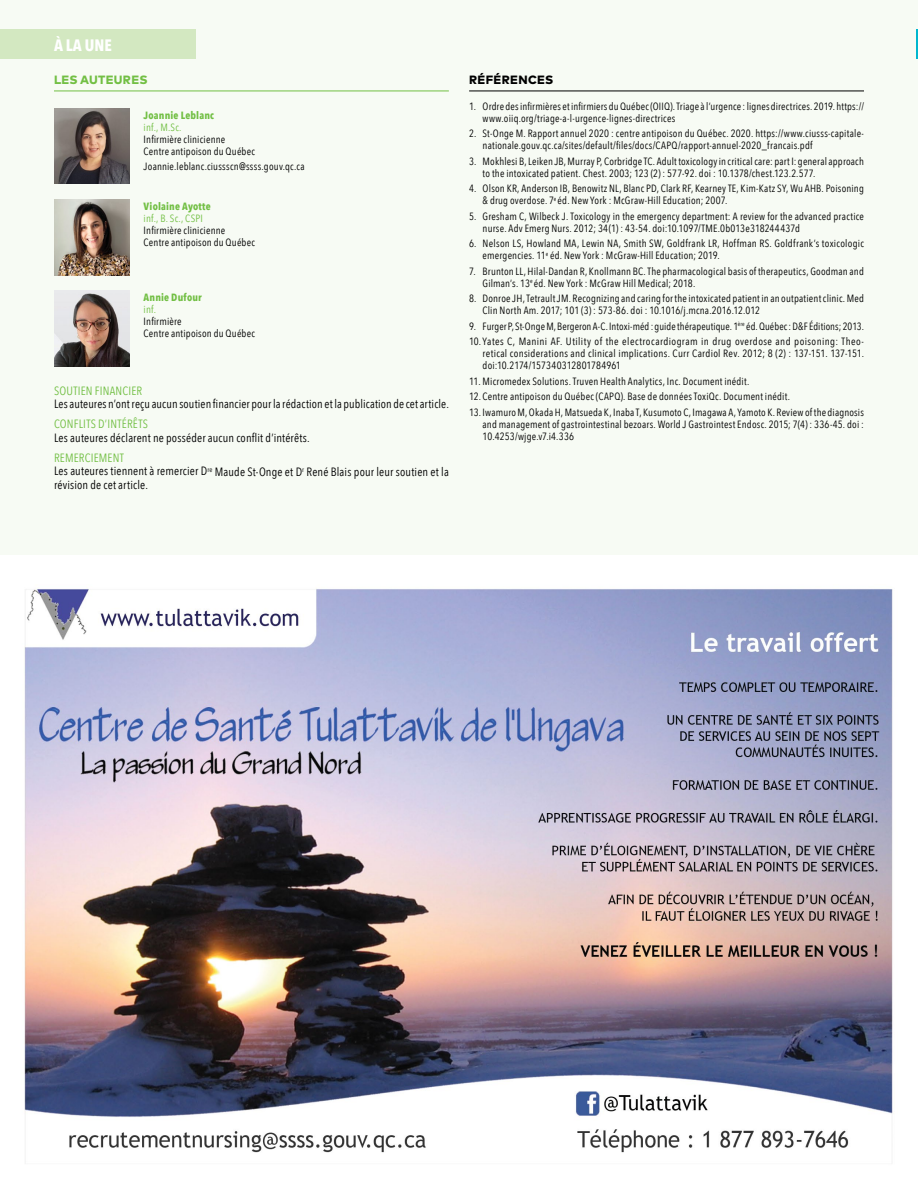
<style>
.page{position:relative;width:918px;height:1188px;background:#fff}
.page>*{position:absolute;margin:0;border:0;box-sizing:border-box;transform-origin:0 0}
.t1{font:700 16.5px "Avenir Next Condensed";color:#fff}
.t2{font:12px/13.5px "Avenir Next Condensed";letter-spacing:.015em;color:#000}
.t3{font:12px "Avenir Next Condensed";letter-spacing:.015em;color:#72bf44}
.t4{font:800 12px "Mark Pro";letter-spacing:.02em;color:#72bf44}
.t5{font:800 12px "Mark Pro";letter-spacing:.025em;color:#000}
.t6{font:10.5px/12px "Avenir Next Condensed";letter-spacing:.02em;color:#000}
.t7{font:700 10.5px "Avenir Next Condensed";letter-spacing:.015em;color:#72bf44}
.t8{font:10.5px "Avenir Next Condensed";letter-spacing:.02em;color:#72bf44}
.s1{color:#72bf44}
</style>
<div class="page">
<div style="left:0;top:0;width:918px;height:554px;background:#f7fbf4"></div>
<img style="left:24px;top:589px;width:869px;height:564px">
<hr style="left:54px;top:91px;width:395px;height:1px;background:#72bf44">
<hr style="left:469px;top:91px;width:395px;height:1px;background:#000">
<img style="left:54px;top:108px;width:75px;height:76px">
<img style="left:54px;top:199px;width:75px;height:76px">
<img style="left:54px;top:291px;width:75px;height:76px">
<div style="left:0;top:29px;width:196px;height:30px;background:#d3e8c1"></div>
<hr style="left:917px;top:29px;width:1px;height:30px;background:#00b7ce">
<h1 class="t1" style="left:54px;top:35px;width:59px">À LA UNE</h1>
<p class="t4" style="left:54px;top:71px;width:95px">LES AUTEURES</p>
<p class="t7" style="left:144px;top:108px;width:72px">Joannie Leblanc</p>
<p class="t8" style="left:144px;top:118px;width:39px">inf., M.Sc.</p>
<p class="t6" style="left:144px;top:132px;width:113px">Infirmière clinicienne<br>Centre antipoison du Québec</p>
<p class="t6" style="left:144px;top:160px;width:163px">Joannie.leblanc.ciussscn@ssss.gouv.qc.ca</p>
<p class="t7" style="left:144px;top:200px;width:69px">Violaine Ayotte</p>
<p class="t8" style="left:144px;top:209px;width:61px">inf., B. Sc., CSPI</p>
<p class="t6" style="left:144px;top:224px;width:113px">Infirmière clinicienne<br>Centre antipoison du Québec</p>
<p class="t7" style="left:144px;top:291px;width:60px">Annie Dufour</p>
<p class="t8" style="left:144px;top:301px;width:14px">inf.</p>
<p class="t6" style="left:144px;top:315px;width:113px">Infirmière<br>Centre antipoison du Québec</p>
<p class="t3" style="left:54px;top:380px;width:90px">SOUTIEN FINANCIER</p>
<p class="t2" style="left:54px;top:396px;width:396px">Les auteures n’ont reçu aucun soutien financier pour la rédaction et la publication de cet article.</p>
<p class="t3" style="left:54px;top:414px;width:96px">CONFLITS D’INTÉRÊTS</p>
<p class="t2" style="left:54px;top:430px;width:257px">Les auteures déclarent ne posséder aucun conflit d’intérêts.</p>
<p class="t2" style="left:54px;top:450px;width:396px"><span class="s1">REMERCIEMENT<br></span>Les auteures tiennent à remercier D<sup>re</sup> Maude St-Onge et D<sup>r</sup> René Blais pour leur soutien et la révision de cet article.</p>
<p class="t5" style="left:469px;top:71px;width:86px">RÉFÉRENCES</p>
<p class="t6" style="left:483px;top:99px;width:383px;text-indent:-14px">1. Ordre des infirmières et infirmiers du Québec (OIIQ). Triage à l’urgence : lignes directrices. 2019. https:// www.oiiq.org/triage-a-l-urgence-lignes-directrices</p>
<p class="t6" style="left:483px;top:127px;width:383px;text-indent:-14px">2. St-Onge M. Rapport annuel 2020 : centre antipoison du Québec. 2020. https://www.ciusss-capitale&shy;nationale.gouv.qc.ca/sites/default/files/docs/CAPQ/rapport-annuel-2020_francais.pdf</p>
<p class="t6" style="left:483px;top:154px;width:383px;text-indent:-14px">3. Mokhlesi B, Leiken JB, Murray P, Corbridge TC. Adult toxicology in critical care: part I: general approach to the intoxicated patient. Chest. 2003; 123 (2) : 577-92. doi : 10.1378/chest.123.2.577.</p>
<p class="t6" style="left:483px;top:182px;width:383px;text-indent:-14px">4. Olson KR, Anderson IB, Benowitz NL, Blanc PD, Clark RF, Kearney TE, Kim-Katz SY, Wu AHB. Poisoning &amp; drug overdose. 7<sup>e</sup> éd. New York : McGraw-Hill Education; 2007.</p>
<p class="t6" style="left:483px;top:209px;width:383px;text-indent:-14px">5. Gresham C, Wilbeck J. Toxicology in the emergency department: A review for the advanced practice nurse. Adv Emerg Nurs. 2012; 34(1) : 43-54. doi:10.1097/TME.0b013e318244437d</p>
<p class="t6" style="left:483px;top:237px;width:383px;text-indent:-13px">6. Nelson LS, Howland MA, Lewin NA, Smith SW, Goldfrank LR, Hoffman RS. Goldfrank’s toxicologic emergencies. 11<sup>e</sup> éd. New York : McGraw-Hill Education; 2019.</p>
<p class="t6" style="left:483px;top:264px;width:383px;text-indent:-13px">7. Brunton LL, Hilal-Dandan R, Knollmann BC. The pharmacological basis of therapeutics, Goodman and<br>Gilman’s. 13<sup>e</sup> éd. New York : McGraw Hill Medical; 2018.</p>
<p class="t6" style="left:483px;top:292px;width:383px;text-indent:-14px">8. Donroe JH, Tetrault JM. Recognizing and caring for the intoxicated patient in an outpatient clinic. Med<br>Clin North Am. 2017; 101 (3) : 573-86. doi : 10.1016/j.mcna.2016.12.012</p>
<p class="t6" style="left:469px;top:318px;width:396px;line-height:15.5px">9. Furger P, St-Onge M, Bergeron A-C. Intoxi-méd : guide thérapeutique. 1<sup>ère</sup> éd. Québec : D&amp;F Éditions; 2013.<br>10.Yates C, Manini AF. Utility of the electrocardiogram in drug overdose and poisoning: Theo-</p>
<p class="t6" style="left:483px;top:347px;width:383px">retical considerations and clinical implications. Curr Cardiol Rev. 2012; 8 (2) : 137-151. 137-151. doi:10.2174/157340312801784961</p>
<p class="t6" style="left:469px;top:374px;width:282px">11. Micromedex Solutions. Truven Health Analytics, Inc. Document inédit.</p>
<p class="t6" style="left:469px;top:390px;width:322px">12. Centre antipoison du Québec (CAPQ). Base de données ToxiQc. Document inédit.</p>
<p class="t6" style="left:483px;top:405px;width:383px;text-align:justify;text-indent:-14px">13. Iwamuro M, Okada H, Matsueda K, Inaba T, Kusumoto C, Imagawa A, Yamoto K. Review of the diagnosis and management of gastrointestinal bezoars. World J Gastrointest Endosc. 2015; 7(4) : 336-45. doi :<br>10.4253/wjge.v7.i4.336</p>
</div>
